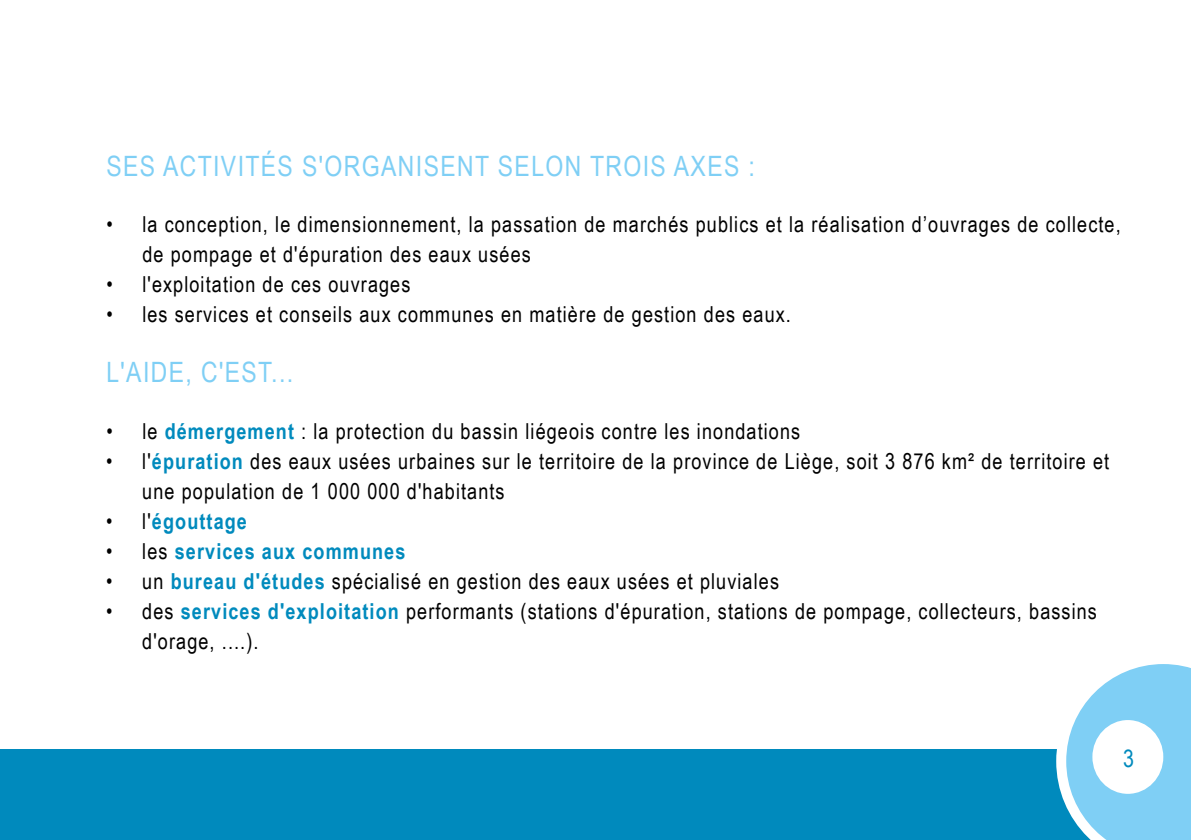
<style>
.page{position:relative;width:1191px;height:840px;background:#fff}
.page>*{position:absolute;margin:0;border:0;box-sizing:border-box;transform-origin:0 0}
.t1{font:28px "Arial Narrow";letter-spacing:.05em;color:#7fcff5}
.t2{font:24px "Arial Narrow";color:#008abd}
.t3{font:22px/30px "Arial Narrow";letter-spacing:.05em;color:#000}
.t4{font:700 22px "Arial Narrow";letter-spacing:.05em;color:#008abd}
.s1{font-weight:700;color:#008abd}
.s2{font-weight:400;color:#000}
</style>
<div class="page">
<div style="left:0;top:748px;width:1191px;height:91px;background:#008abd"></div>
<svg style="left:1056px;top:664px;width:135px;height:175px"></svg>
<div style="left:1092px;top:719px;width:71px;height:74px;background:#fff;border-radius:50%"></div>
<p class="t1" style="left:106px;top:145px;width:650px">SES ACTIVITÉS S'ORGANISENT SELON TROIS AXES :</p>
<p class="t3" style="left:142px;top:208px;width:980px;text-indent:-36px">• la conception, le dimensionnement, la passation de marchés publics et la réalisation d’ouvrages de collecte, de pompage et d'épuration des eaux usées</p>
<p class="t3" style="left:106px;top:268px;width:305px">• l'exploitation de ces ouvrages</p>
<p class="t3" style="left:106px;top:298px;width:686px">• les services et conseils aux communes en matière de gestion des eaux.</p>
<p class="t1" style="left:106px;top:352px;width:188px">L'AIDE, C'EST...</p>
<p class="t3" style="left:106px;top:415px;width:695px">• le <span class="s1">démergement</span> : la protection du bassin liégeois contre les inondations</p>
<p class="t3" style="left:142px;top:445px;width:968px;text-indent:-36px">• l'<span class="s1">épuration</span> des eaux usées urbaines sur le territoire de la province de Liège, soit 3 876 km² de territoire et une population de 1 000 000 d'habitants</p>
<p class="t4" style="left:106px;top:504px;width:142px"><span class="s2">• l'</span>égouttage</p>
<p class="t4" style="left:106px;top:534px;width:301px"><span class="s2">• les</span> services aux communes</p>
<p class="t3" style="left:106px;top:565px;width:674px">• un <span class="s1">bureau d'études</span> spécialisé en gestion des eaux usées et pluviales</p>
<p class="t3" style="left:142px;top:595px;width:956px;text-indent:-36px">• des <span class="s1">services d'exploitation</span> performants (stations d'épuration, stations de pompage, collecteurs, bassins d'orage, ....).</p>
<p class="t2" style="left:1123px;top:740px;width:12px">3</p>
</div>
